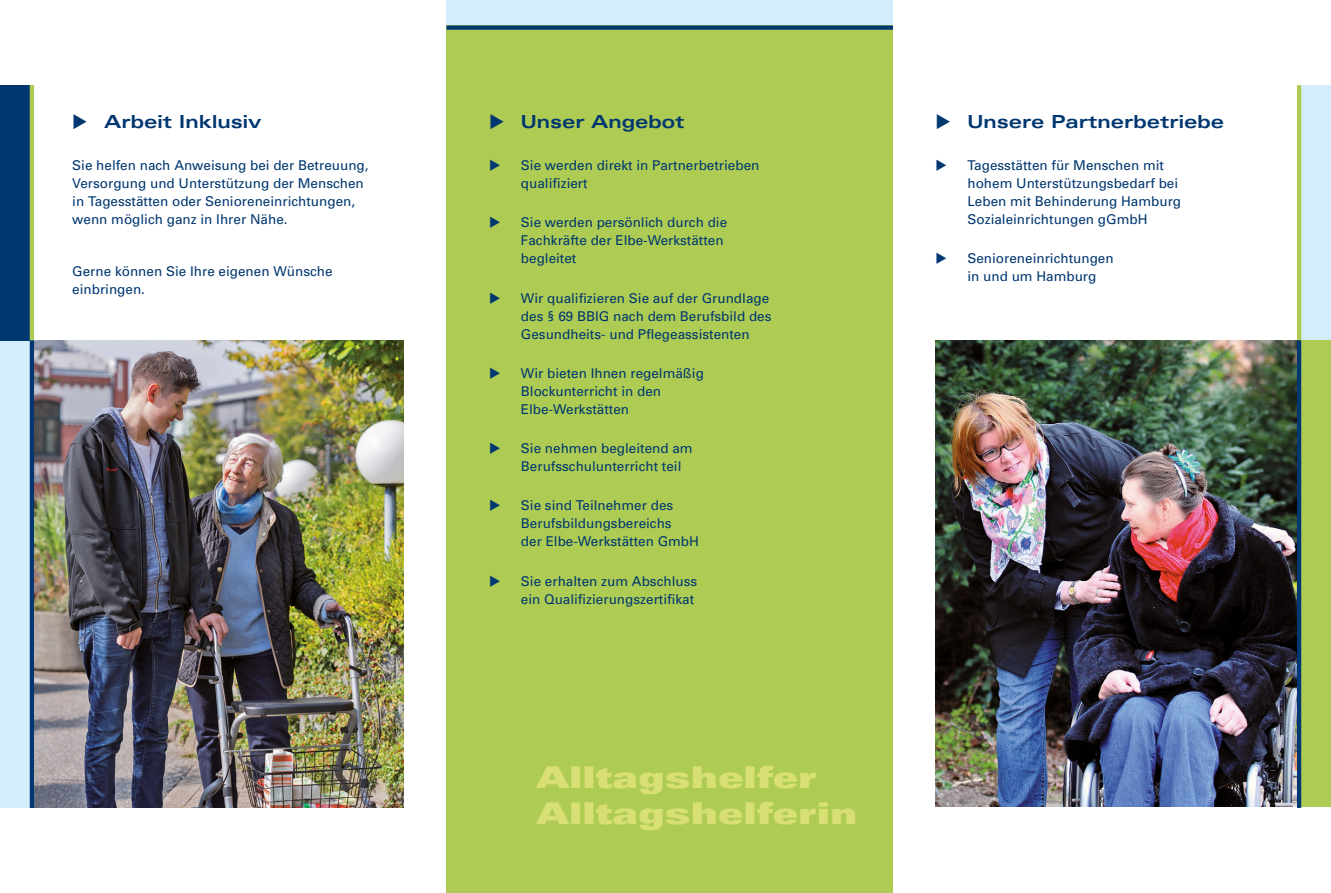
<style>
.page{position:relative;width:1331px;height:893px;background:#fff}
.page>*{position:absolute;margin:0;border:0;box-sizing:border-box;transform-origin:0 0}
.t1{font:900 expanded 30px/36px "Univers";color:#d8df74}
.t2{font:700 expanded 18px "Univers";color:#003770}
.t3{font:13.5px/18px "Univers";color:#003770}
</style>
<div class="page">
<img style="left:34px;top:340px;width:370px;height:468px">
<img style="left:935px;top:340px;width:362px;height:467px">
<div style="left:446px;top:0;width:447px;height:26px;background:#d4edfc"></div>
<div style="left:0;top:340px;width:30px;height:468px;background:#d4edfc"></div>
<div style="left:0;top:85px;width:30px;height:255px;background:#003770"></div>
<div style="left:1301px;top:85px;width:30px;height:255px;background:#d4edfc"></div>
<div style="left:1301px;top:340px;width:30px;height:468px;background:#aecc53"></div>
<div style="left:446px;top:26px;width:447px;height:867px;background:#aecc53"></div>
<hr style="left:30px;top:340px;width:4px;height:468px;background:#003770">
<hr style="left:30px;top:85px;width:4px;height:255px;background:#aecc53">
<hr style="left:1297px;top:340px;width:4px;height:468px;background:#003770">
<hr style="left:1297px;top:85px;width:4px;height:255px;background:#aecc53">
<svg style="left:446px;top:26px;width:447px;height:4px;background:#0a3f6e"></svg>
<h2 class="t2" style="left:104px;top:111px;width:159px">Arbeit Inklusiv</h2>
<p class="t3" style="left:72px;top:156px;width:298px">Sie helfen nach Anweisung bei der Betreuung, Versorgung und Unterstützung der Menschen in Tagesstätten oder Senioreneinrichtungen, wenn möglich ganz in Ihrer Nähe.</p>
<p class="t3" style="left:72px;top:262px;width:262px">Gerne können Sie Ihre eigenen Wünsche einbringen.</p>
<h2 class="t2" style="left:521px;top:111px;width:165px">Unser Angebot</h2>
<p class="t3" style="left:521px;top:156px;width:240px">Sie werden direkt in Partnerbetrieben qualifiziert</p>
<p class="t3" style="left:521px;top:213px;width:208px">Sie werden persönlich durch die<br>Fachkräfte der Elbe-Werkstätten begleitet</p>
<p class="t3" style="left:521px;top:289px;width:252px">Wir qualifizieren Sie auf der Grundlage des § 69 BBIG nach dem Berufsbild des<br>Gesundheits- und Pflegeassistenten</p>
<p class="t3" style="left:521px;top:364px;width:185px">Wir bieten Ihnen regelmäßig<br>Blockunterricht in den<br>Elbe-Werkstätten</p>
<p class="t3" style="left:521px;top:439px;width:173px">Sie nehmen begleitend am<br>Berufsschulunterricht teil</p>
<p class="t3" style="left:521px;top:496px;width:180px">Sie sind Teilnehmer des<br>Berufsbildungsbereichs<br>der Elbe-Werkstätten GmbH</p>
<p class="t3" style="left:521px;top:572px;width:178px">Sie erhalten zum Abschluss ein Qualifizierungszertifikat</p>
<h1 class="t1" style="left:537px;top:760px;width:322px">Alltagshelfer<br>Alltagshelferin</h1>
<h2 class="t2" style="left:967px;top:111px;width:258px">Unsere Partnerbetriebe</h2>
<p class="t3" style="left:967px;top:156px;width:215px">Tagesstätten für Menschen mit hohem Unterstützungsbedarf bei<br>Leben mit Behinderung Hamburg<br>Sozialeinrichtungen gGmbH</p>
<p class="t3" style="left:967px;top:249px;width:148px">Senioreneinrichtungen in und um Hamburg</p>
</div>
